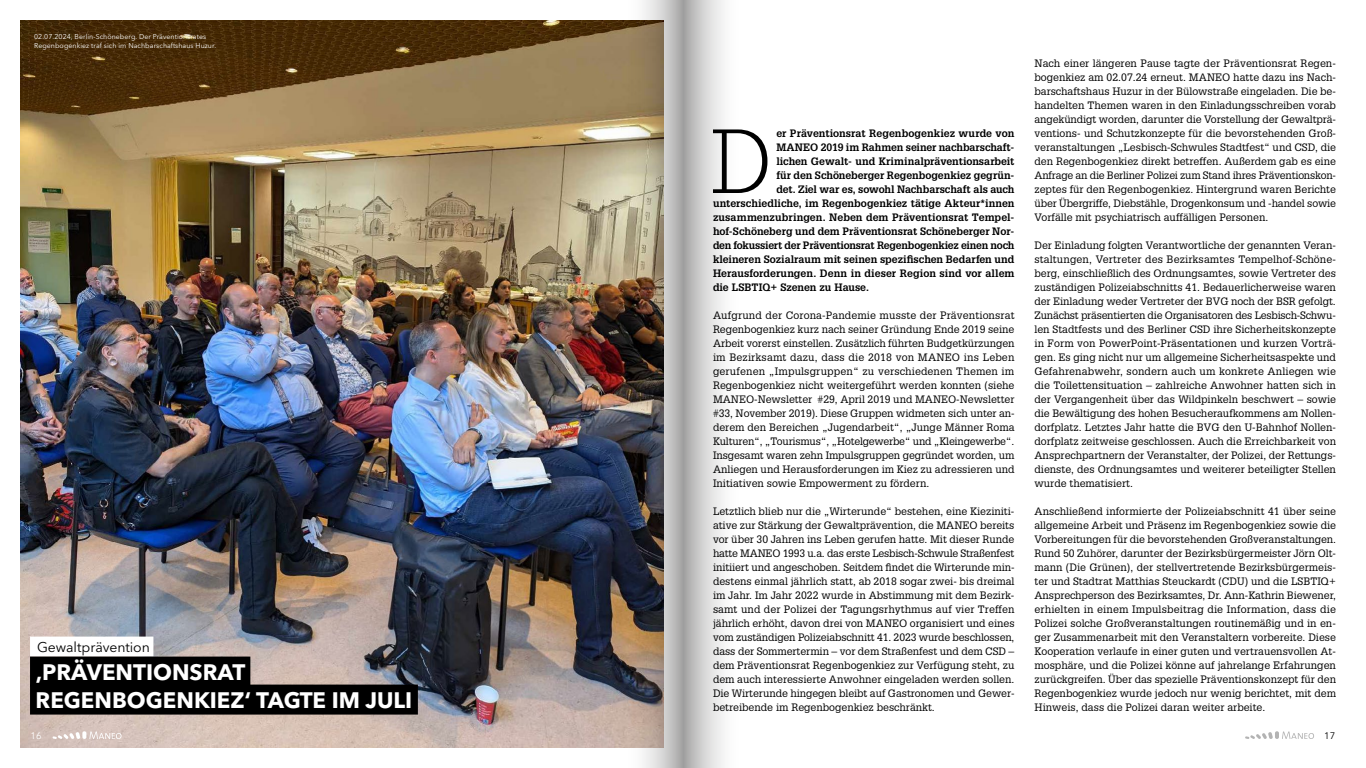
<style>
.page{position:relative;width:1366px;height:768px;background:#fff}
.page>*{position:absolute;margin:0;border:0;box-sizing:border-box;transform-origin:0 0}
.t1{font:300 88.7px "Glypha LT Std";color:#000}
.t2{font:700 22.3px/28px "Avenir Next LT Pro";color:#fff}
.t3{font:14px "Avenir Next LT Pro";letter-spacing:-.005em;color:#000}
.t4{font:10.5px/14px "Glypha LT Std";color:#000;text-align:justify}
.t5{font:700 10.5px "Glypha LT Std";letter-spacing:-.005em;color:#000}
.t6{font:700 10.5px "Glypha LT Std";letter-spacing:-.025em;color:#000}
.t7{font:9.5px "Avenir Next LT Pro";color:#fff}
.t8{font:9.5px "Avenir Next LT Pro";color:#000}
.t9{font:7px/9px "Avenir Next LT Pro";letter-spacing:.01em;color:#fff}
</style>
<div class="page">
<img style="left:20px;top:20px;width:603px;height:728px">
<div style="left:30px;top:637px;width:123px;height:20px;background:#fff"></div>
<div style="left:30px;top:657px;width:220px;height:30px;background:#000"></div>
<div style="left:30px;top:685px;width:388px;height:30px;background:#000"></div>
<svg style="left:1245px;top:731px;width:69px;height:8px"></svg>
<svg style="left:53px;top:731px;width:69px;height:8px"></svg>
<svg style="left:683px;top:0;width:41px;height:768px;background:#d0d0d0"></svg>
<img style="left:623px;top:0;width:60px;height:768px">
<p class="t9" style="left:34px;top:32px;width:184px">02.07.2024, Berlin-Schöneberg. Der Präventionsrates<br>Regenbogenkiez traf sich im Nachbarschaftshaus Huzur.</p>
<h3 class="t3" style="left:37px;top:638px;width:114px">Gewaltprävention</h3>
<h2 class="t2" style="left:36px;top:658px;width:378px">‚PRÄVENTIONSRAT<br>REGENBOGENKIEZ‘ TAGTE IM JULI</h2>
<h1 class="t1" style="left:711px;top:111px;width:62px">D</h1>
<p class="t5" style="left:776px;top:127px;width:240px">er Präventionsrat Regenbogenkiez wurde von</p>
<p class="t5" style="left:776px;top:141px;width:240px">MANEO 2019 im Rahmen seiner nachbarschaft-</p>
<p class="t5" style="left:776px;top:155px;width:240px">lichen Gewalt- und Kriminalpräventionsarbeit</p>
<p class="t5" style="left:776px;top:169px;width:240px">für den Schöneberger Regenbogenkiez gegrün-</p>
<p class="t5" style="left:776px;top:183px;width:240px">det. Ziel war es, sowohl Nachbarschaft als auch</p>
<p class="t5" style="left:713px;top:197px;width:303px">unterschiedliche, im Regenbogenkiez tätige Akteur*innen</p>
<p class="t5" style="left:713px;top:211px;width:303px">zusammenzubringen. Neben dem Präventionsrat Tempel-</p>
<p class="t5" style="left:713px;top:225px;width:303px">hof-Schöneberg und dem Präventionsrat Schöneberger Nor-</p>
<p class="t6" style="left:713px;top:239px;width:303px">den fokussiert der Präventionsrat Regenbogenkiez einen noch</p>
<p class="t5" style="left:713px;top:253px;width:303px">kleineren Sozialraum mit seinen spezifischen Bedarfen und</p>
<p class="t5" style="left:713px;top:267px;width:303px">Herausforderungen. Denn in dieser Region sind vor allem</p>
<p class="t5" style="left:713px;top:281px;width:158px">die LSBTIQ+ Szenen zu Hause.</p>
<p class="t4" style="left:713px;top:308px;width:303px">Aufgrund der Corona-Pandemie musste der Präventionsrat Regenbogenkiez kurz nach seiner Gründung Ende 2019 seine Arbeit vorerst einstellen. Zusätzlich führten Budgetkürzungen im Bezirksamt dazu, dass die 2018 von MANEO ins Leben gerufenen „Impulsgruppen“ zu verschiedenen Themen im Regenbogenkiez nicht weitergeführt werden konnten (siehe MANEO-Newsletter #29, April 2019 und MANEO-Newsletter #33, November 2019). Diese Gruppen widmeten sich unter an&shy;derem den Bereichen „Jugendarbeit“, „Junge Männer Roma Kulturen“, „Tourismus“, „Hotelgewerbe“ und „Kleingewerbe“.<br>Insgesamt waren zehn Impulsgruppen gegründet worden, um Anliegen und Herausforderungen im Kiez zu adressieren und Initiativen sowie Empowerment zu fördern.</p>
<p class="t4" style="left:713px;top:504px;width:303px">Letztlich blieb nur die „Wirterunde“ bestehen, eine Kieziniti&shy;ative zur Stärkung der Gewaltprävention, die MANEO bereits vor über 30 Jahren ins Leben gerufen hatte. Mit dieser Runde hatte MANEO 1993 u.a. das erste Lesbisch-Schwule Straßenfest initiiert und angeschoben. Seitdem findet die Wirterunde min&shy;destens einmal jährlich statt, ab 2018 sogar zwei- bis dreimal im Jahr. Im Jahr 2022 wurde in Abstimmung mit dem Bezirk&shy;samt und der Polizei der Tagungsrhythmus auf vier Treffen jährlich erhöht, davon drei von MANEO organisiert und eines vom zuständigen Polizeiabschnitt 41. 2023 wurde beschlossen, dass der Sommertermin – vor dem Straßenfest und dem CSD – dem Präventionsrat Regenbogenkiez zur Verfügung steht, zu dem auch interessierte Anwohner eingeladen werden sollen.<br>Die Wirterunde hingegen bleibt auf Gastronomen und Gewer&shy;betreibende im Regenbogenkiez beschränkt.</p>
<p class="t4" style="left:1034px;top:56px;width:303px">Nach einer längeren Pause tagte der Präventionsrat Regen&shy;bogenkiez am 02.07.24 erneut. MANEO hatte dazu ins Nach&shy;barschaftshaus Huzur in der Bülowstraße eingeladen. Die be&shy;handelten Themen waren in den Einladungsschreiben vorab angekündigt worden, darunter die Vorstellung der Gewaltprä&shy;ventions- und Schutzkonzepte für die bevorstehenden Groß&shy;veranstaltungen „Lesbisch-Schwules Stadtfest“ und CSD, die den Regenbogenkiez direkt betreffen. Außerdem gab es eine Anfrage an die Berliner Polizei zum Stand ihres Präventionskon&shy;zeptes für den Regenbogenkiez. Hintergrund waren Berichte über Übergriffe, Diebstähle, Drogenkonsum und -handel sowie Vorfälle mit psychiatrisch auffälligen Personen.</p>
<p class="t4" style="left:1034px;top:238px;width:303px">Der Einladung folgten Verantwortliche der genannten Veran&shy;staltungen, Vertreter des Bezirksamtes Tempelhof-Schöne&shy;berg, einschließlich des Ordnungsamtes, sowie Vertreter des zuständigen Polizeiabschnitts 41. Bedauerlicherweise waren der Einladung weder Vertreter der BVG noch der BSR gefolgt.<br>Zunächst präsentierten die Organisatoren des Lesbisch-Schwu&shy;len Stadtfests und des Berliner CSD ihre Sicherheitskonzepte in Form von PowerPoint-Präsentationen und kurzen Vorträ&shy;gen. Es ging nicht nur um allgemeine Sicherheitsaspekte und Gefahrenabwehr, sondern auch um konkrete Anliegen wie die Toilettensituation – zahlreiche Anwohner hatten sich in der Vergangenheit über das Wildpinkeln beschwert – sowie die Bewältigung des hohen Besucheraufkommens am Nollen&shy;dorfplatz. Letztes Jahr hatte die BVG den U-Bahnhof Nollen&shy;dorfplatz zeitweise geschlossen. Auch die Erreichbarkeit von Ansprechpartnern der Veranstalter, der Polizei, der Rettungs&shy;dienste, des Ordnungsamtes und weiterer beteiligter Stellen wurde thematisiert.</p>
<p class="t4" style="left:1034px;top:504px;width:303px">Anschließend informierte der Polizeiabschnitt 41 über seine allgemeine Arbeit und Präsenz im Regenbogenkiez sowie die Vorbereitungen für die bevorstehenden Großveranstaltungen.<br>Rund 50 Zuhörer, darunter der Bezirksbürgermeister Jörn Olt&shy;mann (Die Grünen), der stellvertretende Bezirksbürgermeis&shy;ter und Stadtrat Matthias Steuckardt (CDU) und die LSBTIQ+ Ansprechperson des Bezirksamtes, Dr. Ann-Kathrin Biewener, erhielten in einem Impulsbeitrag die Information, dass die Polizei solche Großveranstaltungen routinemäßig und in en&shy;ger Zusammenarbeit mit den Veranstaltern vorbereite. Diese Kooperation verlaufe in einer guten und vertrauensvollen At&shy;mosphäre, und die Polizei könne auf jahrelange Erfahrungen zurückgreifen. Über das spezielle Präventionskonzept für den Regenbogenkiez wurde jedoch nur wenig berichtet, mit dem Hinweis, dass die Polizei daran weiter arbeite.</p>
<p class="t7" style="left:31px;top:730px;width:13px">16</p>
<p class="t8" style="left:1324px;top:730px;width:13px">17</p>
</div>
